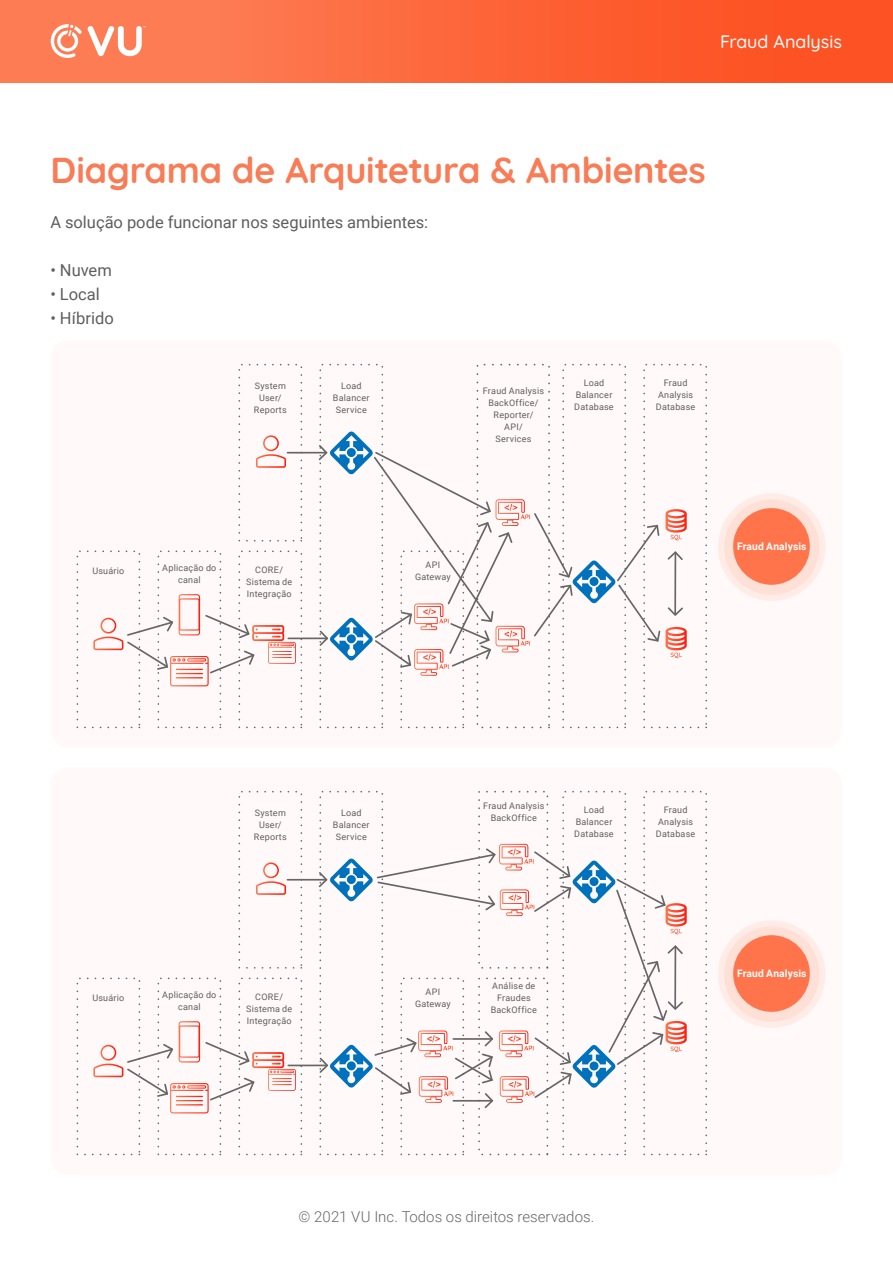
<style>
.page{position:relative;width:893px;height:1263px;background:#fff}
.page>*{position:absolute;margin:0;border:0;box-sizing:border-box;transform-origin:0 0}
.t1{font:700 36px "Quicksand";letter-spacing:-.005em;color:#f87c56}
.t2{font:500 18px "Quicksand";letter-spacing:-.005em;color:#fff}
.t3{font:16.5px "Roboto";color:#5e5e5e}
.t4{font:300 15px "Roboto";color:#666}
.t5{font:300 10.5px "Roboto";letter-spacing:.015em;color:#fff}
.t6{font:700 10.35px "Roboto";letter-spacing:.01em;color:#fff}
.t7{font:9px/12px "Roboto";letter-spacing:.025em;color:#5e5e5e;text-align:center}
</style>
<div class="page">
<div style="left:0;top:0;width:893px;height:82px;background:linear-gradient(to right,#fd835c,#fd4d1d)"></div>
<svg style="left:88px;top:26px;width:58px;height:30px"></svg>
<svg style="left:51px;top:24px;width:31px;height:34px"></svg>
<div style="left:51px;top:340px;width:791px;height:408px;background:#fffaf9;border-radius:17px"></div>
<svg style="left:256px;top:435px;width:30px;height:33px"></svg>
<div style="left:718px;top:493px;width:108px;height:108px;background:#ffece7;border-radius:50%"></div>
<div style="left:724px;top:499px;width:95px;height:96px;background:#ffe0d7;border-radius:50%"></div>
<div style="left:733px;top:508px;width:77px;height:77px;background:#ff744a;border-radius:50%"></div>
<svg style="left:93px;top:594px;width:203px;height:92px"></svg>
<hr style="left:287px;top:452px;width:39px;height:1px;background:#666">
<hr style="left:288px;top:637px;width:39px;height:2px;background:#666">
<svg style="left:319px;top:431px;width:368px;height:245px"></svg>
<div style="left:51px;top:767px;width:791px;height:408px;background:#fffaf9;border-radius:17px"></div>
<svg style="left:256px;top:862px;width:30px;height:33px"></svg>
<div style="left:718px;top:920px;width:108px;height:108px;background:#ffece7;border-radius:50%"></div>
<div style="left:724px;top:926px;width:95px;height:96px;background:#ffe0d7;border-radius:50%"></div>
<div style="left:733px;top:935px;width:77px;height:77px;background:#ff744a;border-radius:50%"></div>
<svg style="left:93px;top:1021px;width:203px;height:92px"></svg>
<hr style="left:287px;top:879px;width:39px;height:1px;background:#666">
<hr style="left:288px;top:1064px;width:39px;height:2px;background:#666">
<svg style="left:319px;top:844px;width:368px;height:264px"></svg>
<h2 class="t2" style="left:720px;top:27px;width:123px">Fraud Analysis</h2>
<p class="t5" style="left:697px;top:36px;width:147px">Android V 1.9.9.66 / IOS V 2.0.2</p>
<h1 class="t1" style="left:50px;top:142px;width:657px">Diagrama de Arquitetura &amp; Ambientes</h1>
<h3 class="t3" style="left:50px;top:211px;width:379px">A solução pode funcionar nos seguintes ambientes:</h3>
<h3 class="t3" style="left:50px;top:259px;width:63px">• Nuvem</h3>
<h3 class="t3" style="left:50px;top:283px;width:51px">• Local</h3>
<h3 class="t3" style="left:50px;top:307px;width:65px">• Híbrido</h3>
<p class="t7" style="left:254px;top:379px;width:34px">System<br>User/<br>Reports</p>
<p class="t7" style="left:333px;top:379px;width:38px">Load<br>Balancer<br>Service</p>
<p class="t7" style="left:483px;top:384px;width:63px">Fraud Analysis<br>BackOffice/<br>Reporter/<br>API/<br>Services</p>
<p class="t7" style="left:574px;top:377px;width:41px">Load<br>Balancer<br>Database</p>
<p class="t7" style="left:656px;top:377px;width:41px">Fraud<br>Analysis<br>Database</p>
<p class="t7" style="left:92px;top:565px;width:34px">Usuário</p>
<p class="t7" style="left:162px;top:561px;width:56px">Aplicação do canal</p>
<p class="t7" style="left:415px;top:559px;width:37px">API<br>Gateway</p>
<p class="t7" style="left:246px;top:564px;width:48px">CORE/<br>Sistema de<br>Integração</p>
<p class="t6" style="left:737px;top:539px;width:71px">Fraud Analysis</p>
<p class="t7" style="left:254px;top:806px;width:34px">System<br>User/<br>Reports</p>
<p class="t7" style="left:333px;top:806px;width:38px">Load<br>Balancer<br>Service</p>
<p class="t7" style="left:483px;top:799px;width:63px">Fraud Analysis<br>BackOffice</p>
<p class="t7" style="left:574px;top:804px;width:41px">Load<br>Balancer<br>Database</p>
<p class="t7" style="left:656px;top:804px;width:41px">Fraud<br>Analysis<br>Database</p>
<p class="t7" style="left:246px;top:991px;width:48px">CORE/<br>Sistema de<br>Integração</p>
<p class="t7" style="left:491px;top:980px;width:48px">Análise de<br>Fraudes<br>BackOffice</p>
<p class="t7" style="left:92px;top:992px;width:34px">Usuário</p>
<p class="t7" style="left:162px;top:988px;width:56px">Aplicação do canal</p>
<p class="t7" style="left:415px;top:986px;width:37px">API<br>Gateway</p>
<p class="t6" style="left:737px;top:966px;width:71px">Fraud Analysis</p>
<h3 class="t4" style="left:299px;top:1206px;width:297px">© 2021 VU Inc. Todos os direitos reservados.</h3>
</div>
